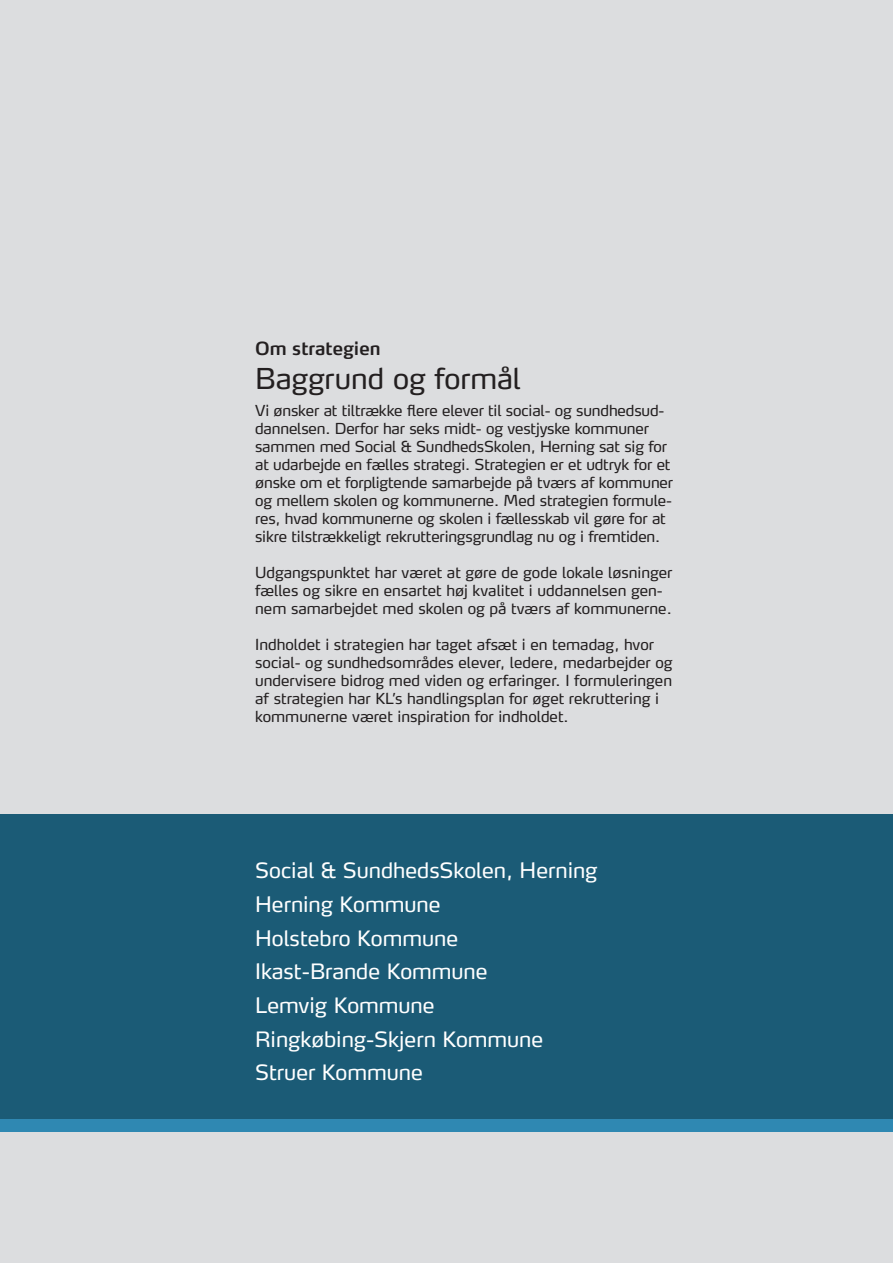
<style>
.page{position:relative;width:893px;height:1263px;background:#dcdddf}
.page>*{position:absolute;margin:0;border:0;box-sizing:border-box;transform-origin:0 0}
.underrubrik{font:28.5px "Max LF";color:#231f20}
.t1{font:21px "Max LF";color:#fff}
.fed_overskrift{font:600 18px "Max LF";color:#231f20}
.Brød{font:15px/18px "Max LF";letter-spacing:-.005em;color:#231f20}
</style>
<div class="page">
<div style="left:0;top:815px;width:893px;height:317px;background:#1b5b76"></div>
<div style="left:0;top:1119px;width:893px;height:13px;background:#2f88b2"></div>
<p class="fed_overskrift" style="left:255px;top:337px;width:127px">Om strategien</p>
<p class="underrubrik" style="left:255px;top:361px;width:267px">Baggrund og formål</p>
<p class="Brød" style="left:255px;top:401px;width:419px">Vi ønsker at tiltrække flere elever til social- og sundhedsud&shy;dannelsen. Derfor har seks midt- og vestjyske kommuner sammen med Social &amp; SundhedsSkolen, Herning sat sig for at udarbejde en fælles strategi. Strategien er et udtryk for et ønske om et forpligtende samarbejde på tværs af kommuner og mellem skolen og kommunerne. Med strategien formule&shy;res, hvad kommunerne og skolen i fællesskab vil gøre for at sikre tilstrækkeligt rekrutteringsgrundlag nu og i fremtiden.</p>
<p class="Brød" style="left:255px;top:563px;width:419px">Udgangspunktet har været at gøre de gode lokale løsninger fælles og sikre en ensartet høj kvalitet i uddannelsen gen&shy;nem samarbejdet med skolen og på tværs af kommunerne.</p>
<p class="Brød" style="left:255px;top:635px;width:419px">Indholdet i strategien har taget afsæt i en temadag, hvor social- og sundhedsområdes elever, ledere, medarbejder og undervisere bidrog med viden og erfaringer. I formuleringen af strategien har KL’s handlingsplan for øget rekruttering i kommunerne været inspiration for indholdet.</p>
<p class="t1" style="left:255px;top:857px;width:344px">Social &amp; SundhedsSkolen, Herning</p>
<p class="t1" style="left:255px;top:891px;width:187px">Herning Kommune</p>
<p class="t1" style="left:255px;top:924px;width:205px">Holstebro Kommune</p>
<p class="t1" style="left:255px;top:958px;width:234px">Ikast-Brande Kommune</p>
<p class="t1" style="left:255px;top:992px;width:181px">Lemvig Kommune</p>
<p class="t1" style="left:255px;top:1026px;width:290px">Ringkøbing-Skjern Kommune</p>
<p class="t1" style="left:255px;top:1059px;width:169px">Struer Kommune</p>
</div>
